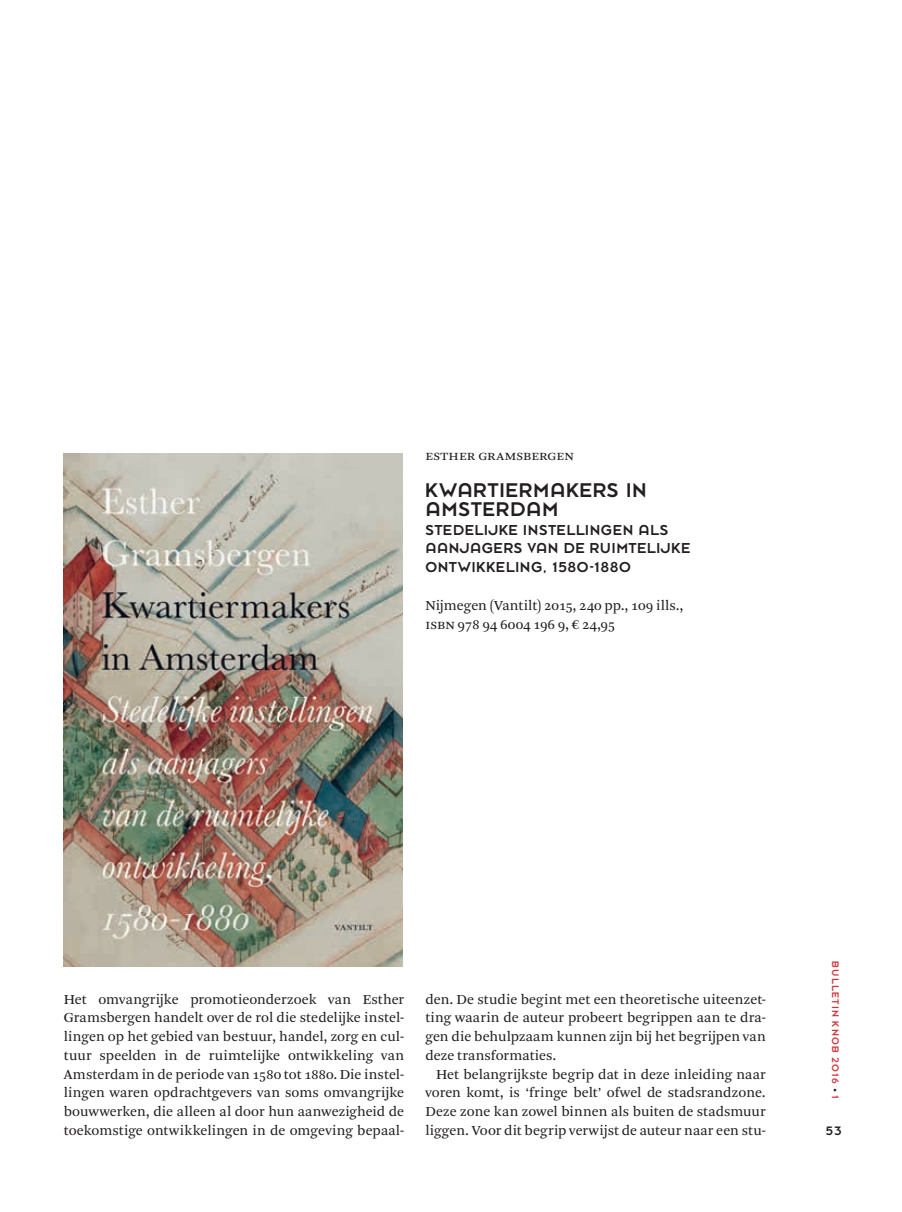
<style>
.page{position:relative;width:902px;height:1212px;background:#fff}
.page>*{position:absolute;margin:0;border:0;box-sizing:border-box;transform-origin:0 0}
.t1{font:21.9px/18.8px "Dessau Pro";letter-spacing:.03em;color:#231f20}
.t2{font:15.9px/18.8px "Dessau Pro";letter-spacing:.035em;color:#231f20}
.t3{font:14.4px/18.8px "Arnhem Pro Blond";letter-spacing:.005em;color:#231f20;text-align:justify}
.t4{font:13.5px "Dessau Pro";color:#231f20}
.t5{font:10.5px "Dessau Pro";letter-spacing:.11em;color:#d2343a}
.s1{font-size:8.25px;color:#231f20}
</style>
<div class="page">
<img style="left:64px;top:454px;width:338px;height:512px">
<p class="t3" style="left:425px;top:446px;width:150px">Esther Gram sbergen</p>
<h1 class="t1" style="left:425px;top:481px;width:223px">KWARTIERMAKERS IN<br>AMSTERDAM</h1>
<p class="t2" style="left:425px;top:520px;width:266px">STEDELIJKE INSTELLINGEN ALS<br>AANJAGERS VAN DE RUIMTELIJKE<br>ONTWIKKELING, 1580-1880</p>
<p class="t3" style="left:425px;top:596px;width:259px">Nijmegen (Vantilt) 2015, 240 pp., 109 ills., isbn 978 94 6004 196 9, € 24,95</p>
<p class="t3" style="left:64px;top:990px;width:342px">Het omvangrijke promotieonderzoek van Esther Gramsbergen handelt over de rol die stedelijke instel&shy;lingen op het gebied van bestuur, handel, zorg en cul&shy;tuur speelden in de ruimtelijke ontwikkeling van Amsterdam in de periode van 1580 tot 1880. Die instel&shy;lingen waren opdrachtgevers van soms omvangrijke bouwwerken, die alleen al door hun aanwezigheid de toekomstige ontwikkelingen in de omgeving bepaal-</p>
<p class="t3" style="left:425px;top:990px;width:342px">den. De studie begint met een theoretische uiteenzet&shy;ting waarin de auteur probeert begrippen aan te dra&shy;gen die behulpzaam kunnen zijn bij het begrijpen van deze transformaties.</p>
<p class="t3" style="left:425px;top:1065px;width:342px;text-indent:11px">Het belangrijkste begrip dat in deze inleiding naar voren komt, is ‘fringe belt’ ofwel de stadsrandzone.<br>Deze zone kan zowel binnen als buiten de stadsmuur liggen. Voor dit begrip verwijst de auteur naar een stu-</p>
<p class="t5" style="left:840px;top:961px;width:139px;rotate:90deg">BULLETIN KNOB 2016 <span class="s1">•</span> 1</p>
<p class="t4" style="left:825px;top:1123px;width:17px">53</p>
</div>
